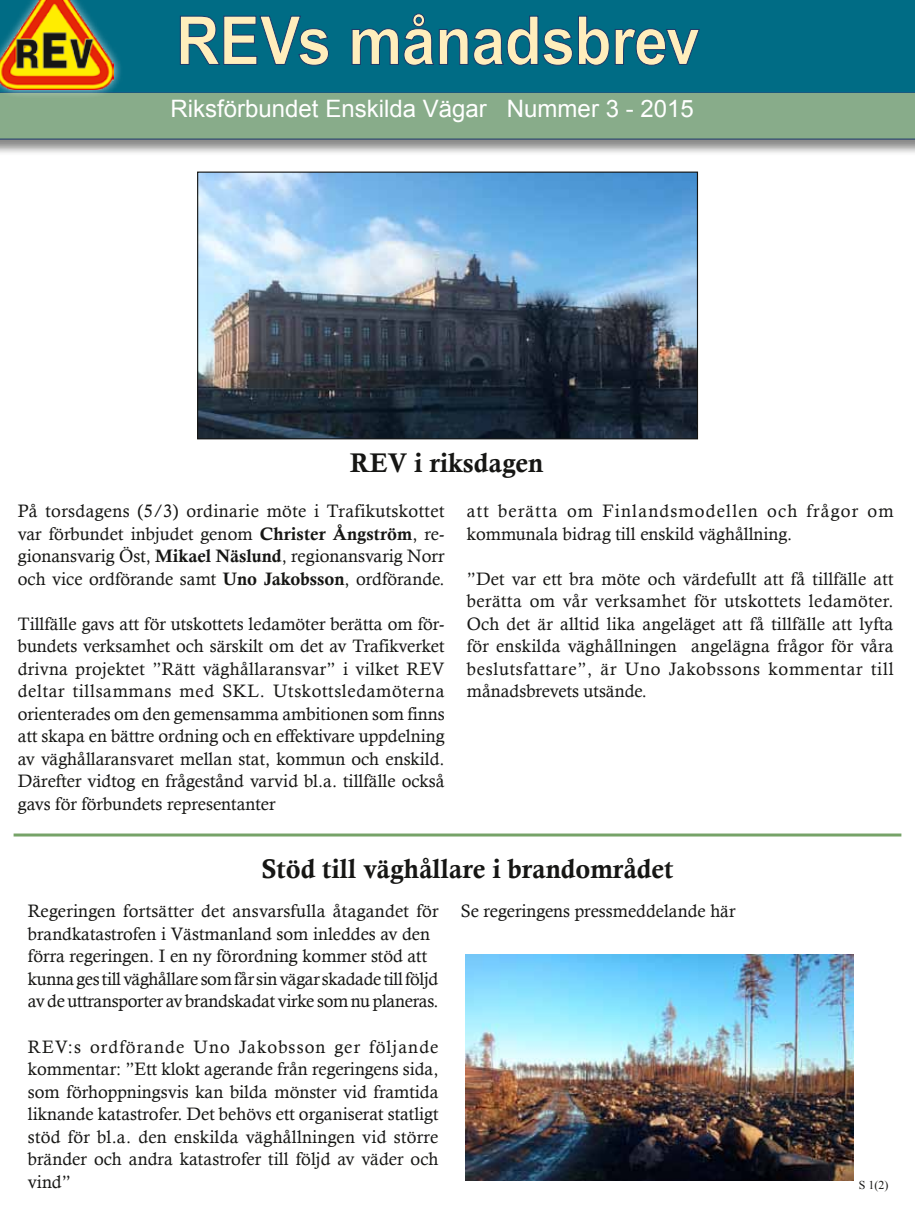
<style>
.page{position:relative;width:915px;height:1212px;background:#fff}
.page>*{position:absolute;margin:0;border:0;box-sizing:border-box;transform-origin:0 0}
.t1{font:700 67.5px "Arial";letter-spacing:-.01em;color:#ffeebc;scale:.9 1}
.t2{font:27px "Calis MT Bol";color:#161614}
.t3{font:24px "Arial";color:#fff}
.t4{font:18px/22.5px "Calisto";color:#161614;text-align:justify}
.t5{font:18px/22.5px "Calisto";letter-spacing:.035em;color:#161614}
.t6{font:12px "Times New Roman";color:#161614}
.s1{font-family:"Calis MT Bol"}
</style>
<div class="page">
<div style="left:0;top:92px;width:914px;height:64px;background:#161614;opacity:.5"></div>
<div style="left:0;top:92px;width:914px;height:47px;background:#88ac8a"></div>
<div style="left:123px;top:0;width:791px;height:92px;background:#006c85"></div>
<div style="left:0;top:0;width:123px;height:99px;background:#fff;opacity:.75"></div>
<img style="left:0;top:0;width:114px;height:90px">
<svg style="left:179px;top:15px;width:150px;height:51px;background:#036581"></svg>
<svg style="left:351px;top:13px;width:348px;height:53px;background:#036581"></svg>
<hr style="left:14px;top:833px;width:887px;height:3px;background:#76a368">
<img style="left:199px;top:174px;width:496px;height:263px">
<div style="left:197px;top:172px;width:500px;height:267px;border:1px solid #161614"></div>
<img style="left:465px;top:955px;width:388px;height:226px">
<h1 class="t1" style="left:176px;top:-4px;width:583px">REVs månadsbrev</h1>
<h3 class="t3" style="left:170px;top:93px;width:524px">Riksförbundet Enskilda Vägar Nummer 3 - 2015</h3>
<h2 class="t2" style="left:350px;top:447px;width:195px">REV i riksdagen</h2>
<p class="t4" style="left:18px;top:499px;width:428px">På torsdagens (5/3) ordinarie möte i Trafikutskottet var förbundet inbjudet genom <span class="s1">Christer Ångström</span>, re&shy;gionansvarig Öst, <span class="s1">Mikael Näslund</span>, regionansvarig Norr och vice ordförande samt <span class="s1">Uno Jakobsson</span>, ordförande.</p>
<p class="t4" style="left:18px;top:612px;width:428px">Tillfälle gavs att för utskottets ledamöter berätta om för&shy;bundets verksamhet och särskilt om det av Trafikverket drivna projektet ”Rätt väghållaransvar” i vilket REV deltar tillsammans med SKL. Utskottsledamöterna orienterades om den gemensamma ambitionen som finns att skapa en bättre ordning och en effektivare uppdelning av väghållaransvaret mellan stat, kommun och enskild.<br>Därefter vidtog en frågestånd varvid bl.a. tillfälle också gavs för förbundets representanter</p>
<p class="t5" style="left:466px;top:499px;width:428px">att berätta om Finlandsmodellen och frågor om kommunala bidrag till enskild väghållning.</p>
<p class="t4" style="left:466px;top:567px;width:428px">”Det var ett bra möte och värdefullt att få tillfälle att berätta om vår verksamhet för utskottets ledamöter.<br>Och det är alltid lika angeläget att få tillfälle att lyfta för enskilda väghållningen angelägna frågor för våra beslutsfattare”, är Uno Jakobssons kommentar till månadsbrevets utsände.</p>
<h2 class="t2" style="left:261px;top:853px;width:413px">Stöd till väghållare i brandområdet</h2>
<p class="t4" style="left:28px;top:900px;width:412px;text-align:left">Regeringen fortsätter det ansvarsfulla åtagandet för brandkatastrofen i Västmanland som inleddes av den förra regeringen. I en ny förordning kommer stöd att kunna ges till väghållare som får sin vägar skadade till följd av de uttransporter av brandskadat virke som nu planeras.</p>
<p class="t4" style="left:28px;top:1035px;width:412px">REV:s ordförande Uno Jakobsson ger följande kommentar: ”Ett klokt agerande från regeringens sida, som förhoppningsvis kan bilda mönster vid framtida liknande katastrofer. Det behövs ett organiserat statligt stöd för bl.a. den enskilda väghållningen vid större bränder och andra katastrofer till följd av väder och vind”</p>
<p class="t4" style="left:460px;top:900px;width:276px">Se regeringens pressmeddelande här</p>
<p class="t6" style="left:858px;top:1177px;width:31px">S 1(2)</p>
</div>
